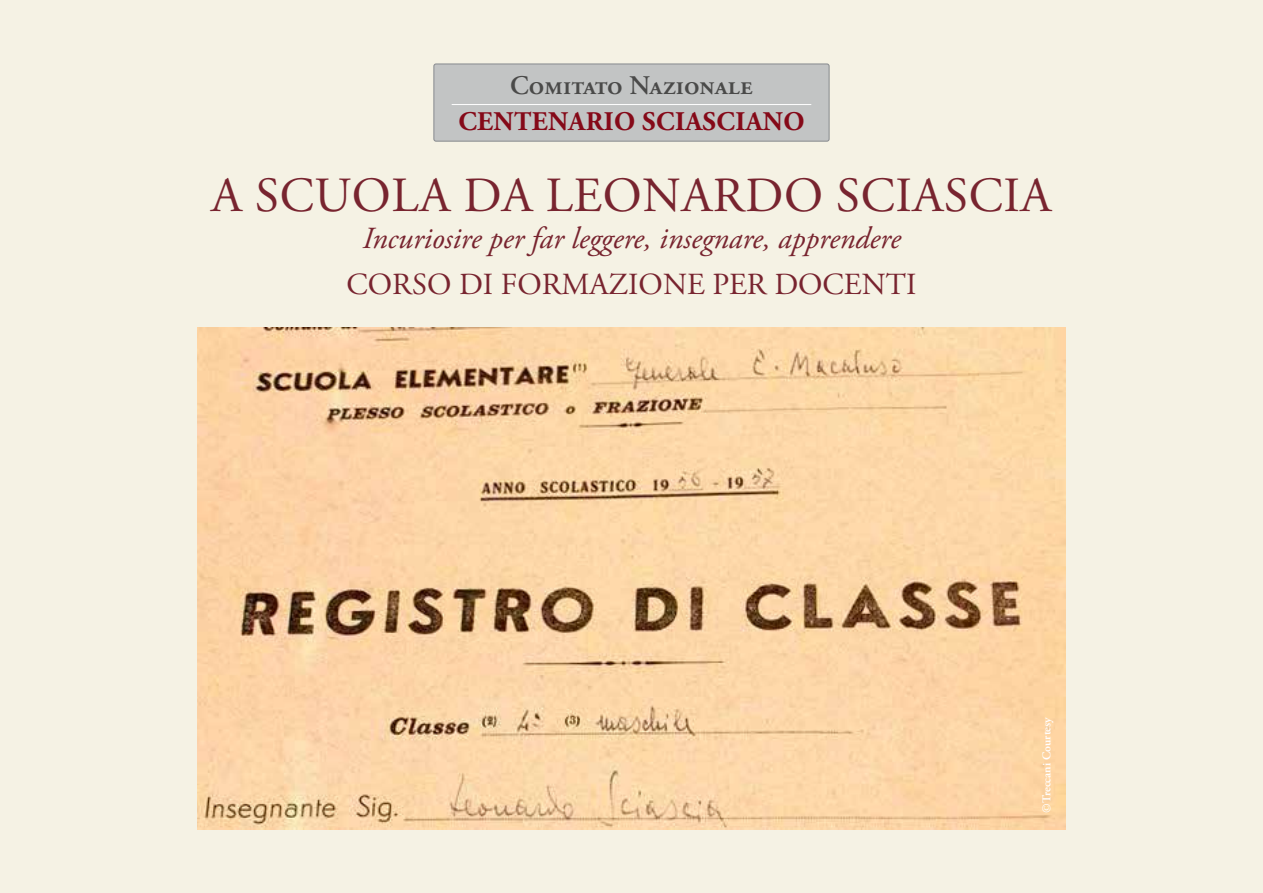
<style>
.page{position:relative;width:1263px;height:893px;background:#fff}
.page>*{position:absolute;margin:0;border:0;box-sizing:border-box;transform-origin:0 0}
.t1{font:49.05px "Adobe Garamond Pro";letter-spacing:.015em;color:#78242f}
.t2{font:italic 30.6px "Adobe Garamond Pro";color:#78242f}
.t3{font:30.6px "Adobe Garamond Pro";color:#78242f}
.t4{font:700 26.85px "Adobe Garamond Pro";letter-spacing:.015em;color:#850918}
.t5{font:600 26.85px "Adobe Garamond Pro";color:#4a4a49}
.t6{font:600 12px "Adobe Garamond Pro";letter-spacing:-.005em;color:#fff}
</style>
<div class="page">
<div style="left:0;top:0;width:1263px;height:64px;background:#f5f2e4"></div>
<div style="left:0;top:30px;width:64px;height:863px;background:#f5f2e4"></div>
<div style="left:1200px;top:26px;width:63px;height:867px;background:#f5f2e4"></div>
<div style="left:1px;top:829px;width:1262px;height:64px;background:#f5f2e4"></div>
<div style="left:31px;top:31px;width:1201px;height:828px;background:#f5f2e4"></div>
<div style="left:434px;top:64px;width:395px;height:77px;background:#c2c4c4;border-radius:2px"></div>
<div style="left:434px;top:64px;width:395px;height:77px;border:1px solid #878a8e;border-radius:2px"></div>
<hr style="left:452px;top:104px;width:359px;height:1px;background:#fff">
<img style="left:198px;top:328px;width:867px;height:501px">
<p class="t5" style="left:510px;top:71px;width:244px">Comitato Nazionale</p>
<p class="t4" style="left:458px;top:106px;width:348px">CENTENARIO SCIASCIANO</p>
<h1 class="t1" style="left:212px;top:166px;width:841px">A SCUOLA DA LEONARDO SCIASCIA</h1>
<p class="t2" style="left:362px;top:220px;width:540px">Incuriosire per far leggere, insegnare, apprendere</p>
<p class="t3" style="left:347px;top:265px;width:571px">CORSO DI FORMAZIONE PER DOCENTI</p>
<p class="t6" style="left:1040px;top:812px;width:97px;rotate:-90deg">©Treccani Courtesy</p>
</div>
